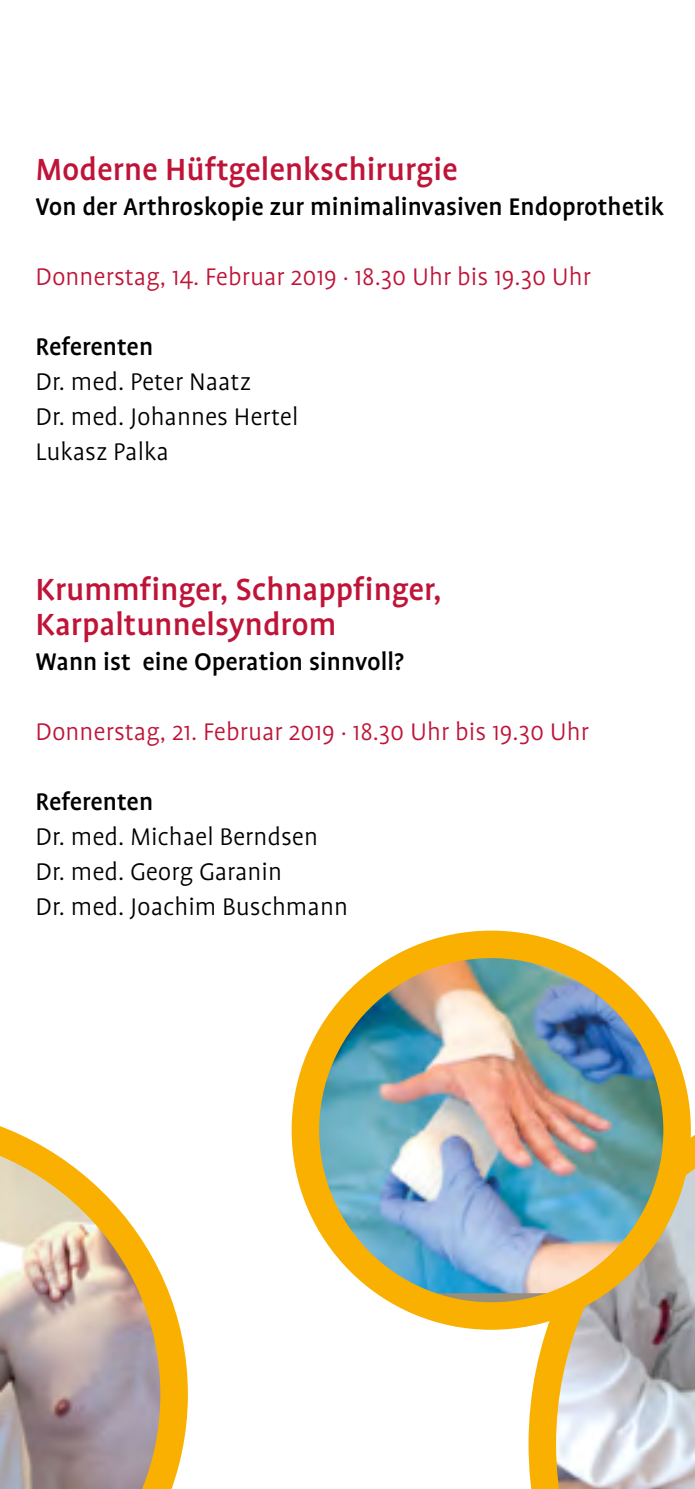
<style>
.page{position:relative;width:695px;height:1489px;background:#fff}
.page>*{position:absolute;margin:0;border:0;box-sizing:border-box;transform-origin:0 0}
.t1{font:500 35px/35px "Profile OT";color:#bf1438}
.t2{font:300 27.5px/35px "Profile OT";color:#000}
.t3{font:500 27.5px "Profile OT";color:#000}
.t4{font:300 27.5px "Profile OT";color:#bf1438}
</style>
<div class="page">
<svg style="left:0;top:1126px;width:188px;height:362px"></svg>
<svg style="left:528px;top:1073px;width:166px;height:415px;background:#cbc0a7"></svg>
<img style="left:305px;top:944px;width:372px;height:349px">
<div style="left:291px;top:930px;width:399px;height:399px;border:28px solid #f9b000;border-radius:50%"></div>
<p class="t1" style="left:35px;top:152px;width:424px">Moderne Hüftgelenkschirurgie</p>
<p class="t3" style="left:35px;top:191px;width:630px">Von der Arthroskopie zur minimalinvasiven Endoprothetik</p>
<p class="t4" style="left:35px;top:261px;width:557px">Donnerstag, 14. Februar 2019 . 18.30 Uhr bis 19.30 Uhr</p>
<p class="t3" style="left:35px;top:331px;width:119px">Referenten</p>
<p class="t2" style="left:35px;top:364px;width:264px">Dr. med. Peter Naatz<br>Dr. med. Johannes Hertel<br>Lukasz Palka</p>
<p class="t1" style="left:35px;top:572px;width:408px">Krummfinger, Schnappfinger,<br>Karpaltunnelsyndrom</p>
<p class="t3" style="left:35px;top:646px;width:370px">Wann ist eine Operation sinnvoll?</p>
<p class="t4" style="left:35px;top:716px;width:555px">Donnerstag, 21. Februar 2019 . 18.30 Uhr bis 19.30 Uhr</p>
<p class="t3" style="left:35px;top:786px;width:119px">Referenten</p>
<p class="t2" style="left:35px;top:819px;width:314px">Dr. med. Michael Berndsen<br>Dr. med. Georg Garanin<br>Dr. med. Joachim Buschmann</p>
</div>
